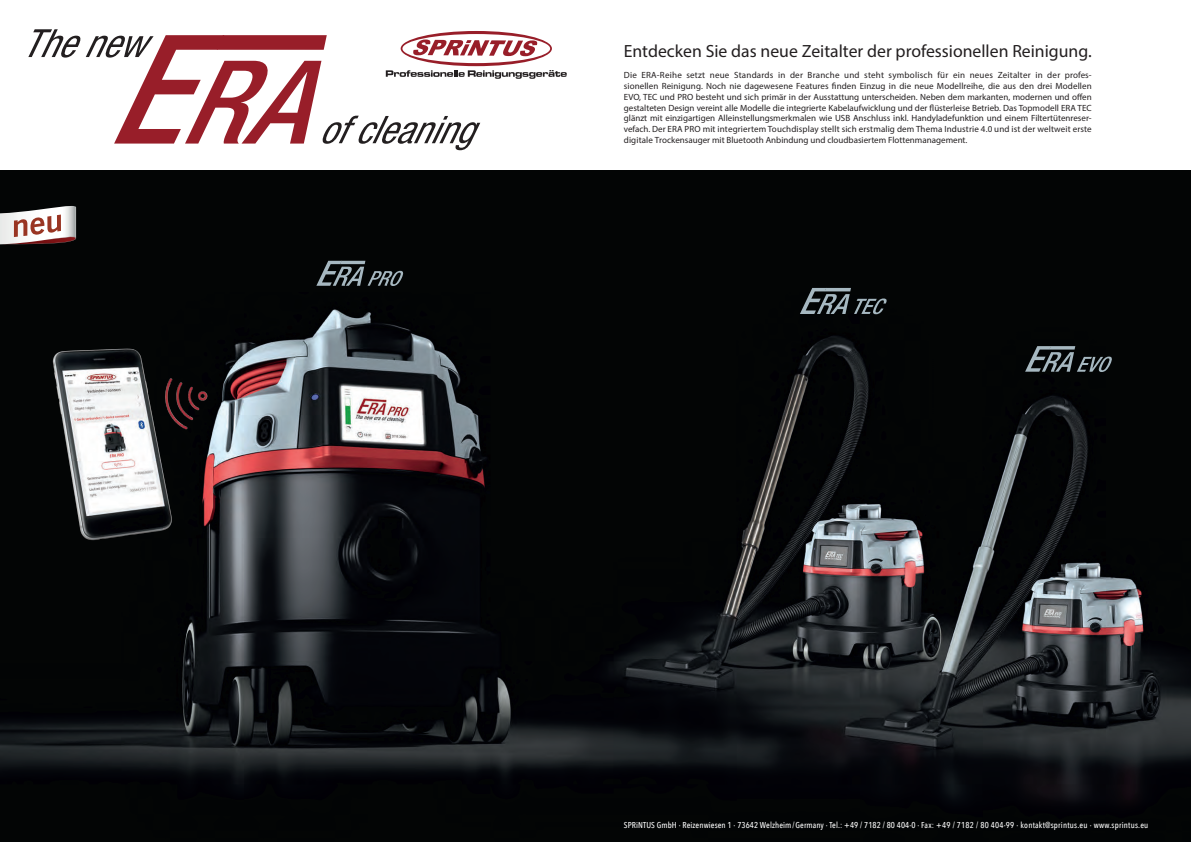
<style>
.page{position:relative;width:1191px;height:842px;background:#fff}
.page>*{position:absolute;margin:0;border:0;box-sizing:border-box;transform-origin:0 0}
.t1{font:17.7px "Myriad Pro";color:#231f20}
.t2{font:9px/10.8px "Myriad Pro";color:#231f20;text-align:justify}
.t3{font:500 8.5px "Avenir Next Condensed";letter-spacing:.01em;color:#fff}
</style>
<div class="page">
<img style="left:0;top:170px;width:1191px;height:672px">
<img style="left:186px;top:375px;width:29px;height:66px">
<img style="left:40px;top:339px;width:146px;height:214px">
<svg style="left:800px;top:288px;width:88px;height:26px"></svg>
<svg style="left:1025px;top:346px;width:87px;height:26px"></svg>
<svg style="left:316px;top:261px;width:88px;height:25px"></svg>
<svg style="left:0;top:206px;width:76px;height:38px"></svg>
<svg style="left:28px;top:29px;width:539px;height:121px"></svg>
<h1 class="t1" style="left:624px;top:41px;width:469px">Entdecken Sie das neue Zeitalter der professionellen Reinigung.</h1>
<p class="t2" style="left:624px;top:70px;width:469px">Die ERA-Reihe setzt neue Standards in der Branche und steht symbolisch für ein neues Zeitalter in der profes&shy;sionellen Reinigung. Noch nie dagewesene Features finden Einzug in die neue Modellreihe, die aus den drei Modellen EVO, TEC und PRO besteht und sich primär in der Ausstattung unterscheiden. Neben dem markanten, modernen und offen gestalteten Design vereint alle Modelle die integrierte Kabelaufwicklung und der flüsterleise Betrieb. Das Topmodell ERA TEC glänzt mit einzigartigen Alleinstellungsmerkmalen wie USB Anschluss inkl. Handyladefunktion und einem Filtertütenreser&shy;vefach. Der ERA PRO mit integriertem Touchdisplay stellt sich erstmalig dem Thema Industrie 4.0 und ist der weltweit erste digitale Trockensauger mit Bluetooth Anbindung und cloudbasiertem Flottenmanagement.</p>
<p class="t3" style="left:624px;top:820px;width:526px">SPRiNTUS GmbH · Reizenwiesen 1 · 73642 Welzheim /Germany · Tel.: +49 / 7182 / 80 404-0 · Fax: +49 / 7182 / 80 404-99 · kontakt@sprintus.eu · www.sprintus.eu</p>
</div>
